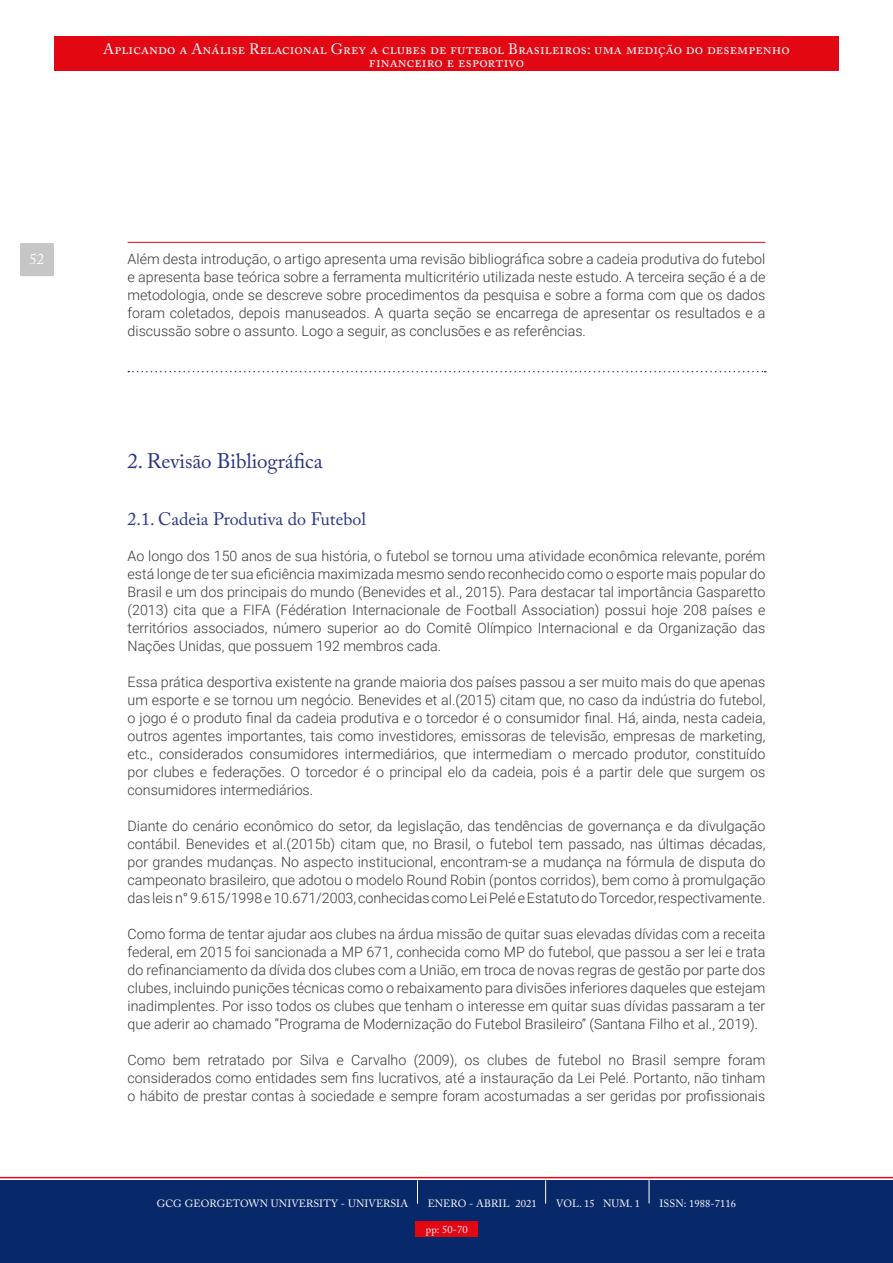
<style>
.page{position:relative;width:893px;height:1263px;background:#fff}
.page>*{position:absolute;margin:0;border:0;box-sizing:border-box;transform-origin:0 0}
.t1{font:21px "Adobe Caslon Pro";color:#283583}
.t2{font:18px "Adobe Caslon Pro";letter-spacing:-.01em;color:#283583}
.t3{font:15px/13.5px "Adobe Caslon Pro";letter-spacing:.005em;color:#fff;text-align:center}
.t4{font:300 14.25px/18px "Roboto";color:#3a3835;text-align:justify}
.t5{font:10.5px "Adobe Caslon Pro";letter-spacing:.01em;color:#fff}
</style>
<div class="page">
<div style="left:54px;top:37px;width:785px;height:34px;background:#e30613"></div>
<div style="left:0;top:1180px;width:893px;height:83px;background:#082969"></div>
<svg style="left:0;top:1177px;width:893px;height:27px"></svg>
<div style="left:20px;top:243px;width:34px;height:33px;background:#c6c6c6;border-radius:2px"></div>
<hr style="left:128px;top:242px;width:637px;height:1px;background:#e30613">
<svg style="left:128px;top:371px;width:638px;height:1px"></svg>
<div style="left:415px;top:1221px;width:63px;height:16px;background:#e30613"></div>
<p class="t3" style="left:103px;top:42px;width:688px">Aplicando a Análise Relacional Grey a clubes de futebol Brasileiros: uma medição do desempenho financeiro e esportivo</p>
<p class="t3" style="left:29px;top:252px;width:16px">52</p>
<p class="t4" style="left:128px;top:250px;width:639px">Além desta introdução, o artigo apresenta uma revisão bibliográfica sobre a cadeia produtiva do futebol e apresenta base teórica sobre a ferramenta multicritério utilizada neste estudo. A terceira seção é a de metodologia, onde se descreve sobre procedimentos da pesquisa e sobre a forma com que os dados foram coletados, depois manuseados. A quarta seção se encarrega de apresentar os resultados e a discussão sobre o assunto. Logo a seguir, as conclusões e as referências.</p>
<h1 class="t1" style="left:128px;top:449px;width:197px">2. Revisão Bibliográfica</h1>
<p class="t2" style="left:128px;top:509px;width:240px">2.1. Cadeia Produtiva do Futebol</p>
<p class="t4" style="left:128px;top:547px;width:639px">Ao longo dos 150 anos de sua história, o futebol se tornou uma atividade econômica relevante, porém está longe de ter sua eficiência maximizada mesmo sendo reconhecido como o esporte mais popular do Brasil e um dos principais do mundo (Benevides et al., 2015). Para destacar tal importância Gasparetto (2013) cita que a FIFA (Fédération Internacionale de Football Association) possui hoje 208 países e territórios associados, número superior ao do Comitê Olímpico Internacional e da Organização das Nações Unidas, que possuem 192 membros cada.</p>
<p class="t4" style="left:128px;top:673px;width:639px">Essa prática desportiva existente na grande maioria dos países passou a ser muito mais do que apenas um esporte e se tornou um negócio. Benevides et al.(2015) citam que, no caso da indústria do futebol, o jogo é o produto final da cadeia produtiva e o torcedor é o consumidor final. Há, ainda, nesta cadeia, outros agentes importantes, tais como investidores, emissoras de televisão, empresas de marketing, etc., considerados consumidores intermediários, que intermediam o mercado produtor, constituído por clubes e federações. O torcedor é o principal elo da cadeia, pois é a partir dele que surgem os consumidores intermediários.</p>
<p class="t4" style="left:128px;top:817px;width:639px">Diante do cenário econômico do setor, da legislação, das tendências de governança e da divulgação contábil. Benevides et al.(2015b) citam que, no Brasil, o futebol tem passado, nas últimas décadas, por grandes mudanças. No aspecto institucional, encontram-se a mudança na fórmula de disputa do campeonato brasileiro, que adotou o modelo Round Robin (pontos corridos), bem como à promulgação das leis n° 9.615/1998 e 10.671/2003, conhecidas como Lei Pelé e Estatuto do Torcedor, respectivamente.</p>
<p class="t4" style="left:128px;top:925px;width:639px">Como forma de tentar ajudar aos clubes na árdua missão de quitar suas elevadas dívidas com a receita federal, em 2015 foi sancionada a MP 671, conhecida como MP do futebol, que passou a ser lei e trata do refinanciamento da dívida dos clubes com a União, em troca de novas regras de gestão por parte dos clubes, incluindo punições técnicas como o rebaixamento para divisões inferiores daqueles que estejam inadimplentes. Por isso todos os clubes que tenham o interesse em quitar suas dívidas passaram a ter que aderir ao chamado “Programa de Modernização do Futebol Brasileiro” (Santana Filho et al., 2019).</p>
<p class="t4" style="left:128px;top:1051px;width:639px">Como bem retratado por Silva e Carvalho (2009), os clubes de futebol no Brasil sempre foram considerados como entidades sem fins lucrativos, até a instauração da Lei Pelé. Portanto, não tinham o hábito de prestar contas à sociedade e sempre foram acostumadas a ser geridas por profissionais</p>
<p class="t5" style="left:157px;top:1197px;width:253px">GCG GEORGETOWN UNIVERSITY - UNIVERSIA</p>
<p class="t5" style="left:428px;top:1197px;width:110px">ENERO - ABRIL 2021</p>
<p class="t5" style="left:556px;top:1197px;width:85px">VOL. 15 NUM. 1</p>
<p class="t5" style="left:660px;top:1197px;width:78px">ISSN: 1988-7116</p>
<p class="t5" style="left:426px;top:1223px;width:43px">pp: 50-70</p>
</div>
